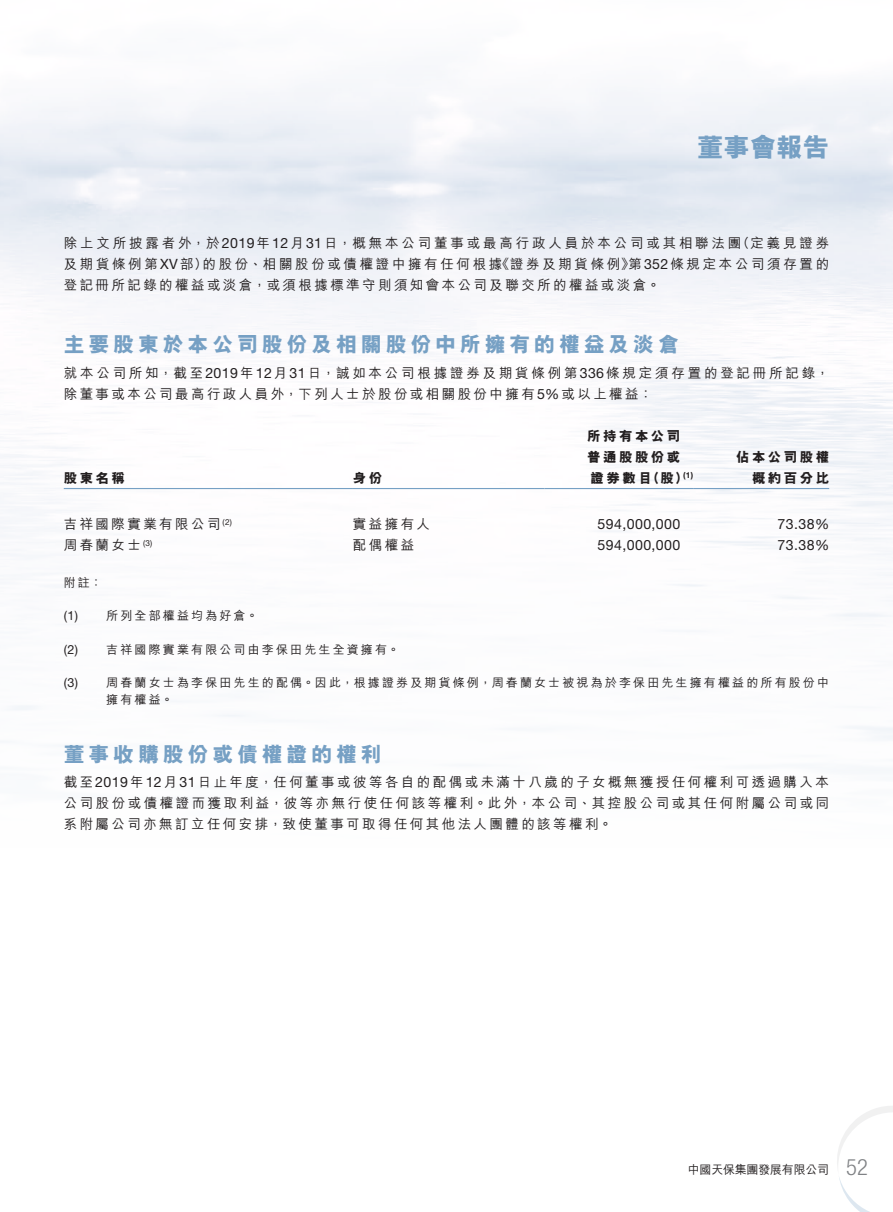
<style>
.page{position:relative;width:893px;height:1212px;background:#fff}
.page>*{position:absolute;margin:0;border:0;box-sizing:border-box;transform-origin:0 0}
.t1{font:800 26.4px "M Hei HK";color:#76a0c4}
.t2{font:300 condensed 22.5px "Helvetica Neue LT Std";color:#808285}
._01_Heading_1{font:800 21px "M Hei HK";letter-spacing:.18em;color:#76a0c4}
._50_Table_Body{font:14.1px "Helvetica Neue LT Std";letter-spacing:.03em;color:#231f20}
._00_Body_text{font:500 13.5px/21px "M Hei HK";letter-spacing:.185em;color:#231f20}
._00_Body_text-2{font:500 13.5px/21px "M Hei HK";letter-spacing:.205em;color:#231f20}
._00_Body_text-3{font:500 13.5px/21px "M Hei HK";letter-spacing:.21em;color:#231f20}
._50_Table_Body-2{font:800 13.5px "M Hei HK";letter-spacing:.18em;color:#231f20}
._50_Table_Body-3{font:500 13.5px "M Hei HK";letter-spacing:.18em;color:#231f20}
._10_Notes_text{font:12.6px "Helvetica Neue LT Std";color:#231f20}
._10_Notes_text-2{font:500 12px "M Hei HK";letter-spacing:.18em;color:#231f20}
._10_Notes_text-3{font:500 12px "M Hei HK";letter-spacing:-.02em;color:#231f20}
._50_Table_Body-4{font:8.25px "Helvetica Neue LT Std";color:#231f20}
._50_Table_Body-5{font:700 8.25px "Helvetica Neue LT Std";color:#231f20}
.s1{font-family:"Helvetica Neue LT Std";font-weight:400;font-size:14.1px}
</style>
<div class="page">
<svg style="left:837px;top:1105px;width:56px;height:107px"></svg>
<hr style="left:64px;top:488px;width:289px;height:1px;background:#76a0c4">
<hr style="left:353px;top:488px;width:191px;height:1px;background:#76a0c4">
<hr style="left:544px;top:488px;width:149px;height:1px;background:#76a0c4">
<hr style="left:693px;top:488px;width:136px;height:1px;background:#76a0c4">
<h1 class="t1" style="left:697px;top:134px;width:133px">董事會報告</h1>
<p class="_00_Body_text-3" style="left:203px;top:231px;width:628px;text-indent:-139px">除上文所披露者外，於<span class="s1">2019</span>年<span class="s1">12</span>月<span class="s1">31</span>日，概無本公司董事或最高行政人員於本公司或其相聯法團<br>的股份、相關股份或債權證中擁有任何根 《據證券及期貨條例第》 <span class="s1">352</span>條規定本公司須存置的</p>
<p class="_00_Body_text" style="left:736px;top:231px;width:95px">（定義見證券</p>
<p class="_00_Body_text" style="left:64px;top:252px;width:598px">及期貨條例第<span class="s1">XV</span>部）<br>登記冊所記錄的權益或淡倉，或須根據標準守則須知會本公司及聯交所的權益或淡倉。</p>
<p class="_01_Heading_1" style="left:64px;top:334px;width:617px">主要股東於本公司股份及相關股份中所擁有的權益及淡倉</p>
<p class="_00_Body_text-2" style="left:64px;top:361px;width:767px">就本公司所知，截至<span class="s1">2019</span>年<span class="s1">12</span>月<span class="s1">31</span>日，誠如本公司根據證券及期貨條例第<span class="s1">336</span>條規定須存置的登記冊所記錄，除董事或本公司最高行政人員外，下列人士於股份或相關股份中擁有<span class="s1">5%</span>或以上權益：</p>
<p class="_50_Table_Body-2" style="left:64px;top:471px;width:63px">股東名稱</p>
<p class="_50_Table_Body-2" style="left:353px;top:471px;width:31px">身份</p>
<p class="_50_Table_Body-3" style="left:64px;top:515px;width:158px">吉祥國際實業有限公司</p>
<p class="_50_Table_Body-4" style="left:223px;top:517px;width:11px">)2(</p>
<p class="_50_Table_Body-3" style="left:353px;top:515px;width:79px">實益擁有人</p>
<p class="_50_Table_Body-2" style="left:587px;top:429px;width:95px">所持有本公司</p>
<p class="_50_Table_Body-2" style="left:587px;top:450px;width:95px">普通股股份或</p>
<p class="_50_Table_Body-2" style="left:646px;top:471px;width:43px">（股(</p>
<p class="_50_Table_Body-2" style="left:591px;top:471px;width:63px">證券數目</p>
<p class="_50_Table_Body-5" style="left:683px;top:470px;width:11px">(1)</p>
<p class="_50_Table_Body" style="left:598px;top:516px;width:84px">594,000,000</p>
<p class="_50_Table_Body-2" style="left:736px;top:450px;width:95px">佔本公司股權</p>
<p class="_50_Table_Body-2" style="left:752px;top:471px;width:79px">概約百分比</p>
<p class="_50_Table_Body" style="left:778px;top:516px;width:53px">73.38%</p>
<p class="_50_Table_Body-3" style="left:64px;top:536px;width:79px">周春蘭女士</p>
<p class="_10_Notes_text-2" style="left:64px;top:574px;width:40px">附註：</p>
<p class="_10_Notes_text-2" style="left:106px;top:607px;width:153px">所列全部權益均為好倉。</p>
<p class="_50_Table_Body-4" style="left:143px;top:538px;width:11px">)3(</p>
<p class="_10_Notes_text" style="left:64px;top:608px;width:16px">1( )</p>
<p class="_50_Table_Body-3" style="left:353px;top:536px;width:63px">配偶權益</p>
<p class="_50_Table_Body" style="left:598px;top:537px;width:84px">594,000,000</p>
<p class="_50_Table_Body" style="left:778px;top:537px;width:53px">73.38%</p>
<p class="_10_Notes_text" style="left:64px;top:642px;width:16px">2( )</p>
<p class="_10_Notes_text-2" style="left:106px;top:641px;width:295px">吉祥國際實業有限公司由李保田先生全資擁有。</p>
<p class="_10_Notes_text" style="left:64px;top:675px;width:16px">3( )</p>
<p class="_10_Notes_text-2" style="left:106px;top:674px;width:724px">周春蘭女士為李保田先生的配偶。因此，根據證券及期貨條例，周春蘭女士被視為於李保田先生擁有權益的所有股份中</p>
<p class="_10_Notes_text-2" style="left:106px;top:691px;width:68px">擁有權益。</p>
<p class="_01_Heading_1" style="left:64px;top:744px;width:320px">董事收購股份或債權證的權利</p>
<p class="_00_Body_text" style="left:64px;top:770px;width:767px;text-align:justify">截至<span class="s1">2019</span>年<span class="s1">12</span>月<span class="s1">31</span>日止年度，任何董事或彼等各自的配偶或未滿十八歲的子女概無獲授任何權利可透過購入本公司股份或債權證而獲取利益，彼等亦無行使任何該等權利。此外，本公司、其控股公司或其任何附屬公司或同系附屬公司亦無訂立任何安排，致使董事可取得任何其他法人團體的該等權利。</p>
<p class="_10_Notes_text-3" style="left:688px;top:1161px;width:143px">中國天保集團發展有限公司</p>
<h2 class="t2" style="left:846px;top:1154px;width:23px">52</h2>
</div>
